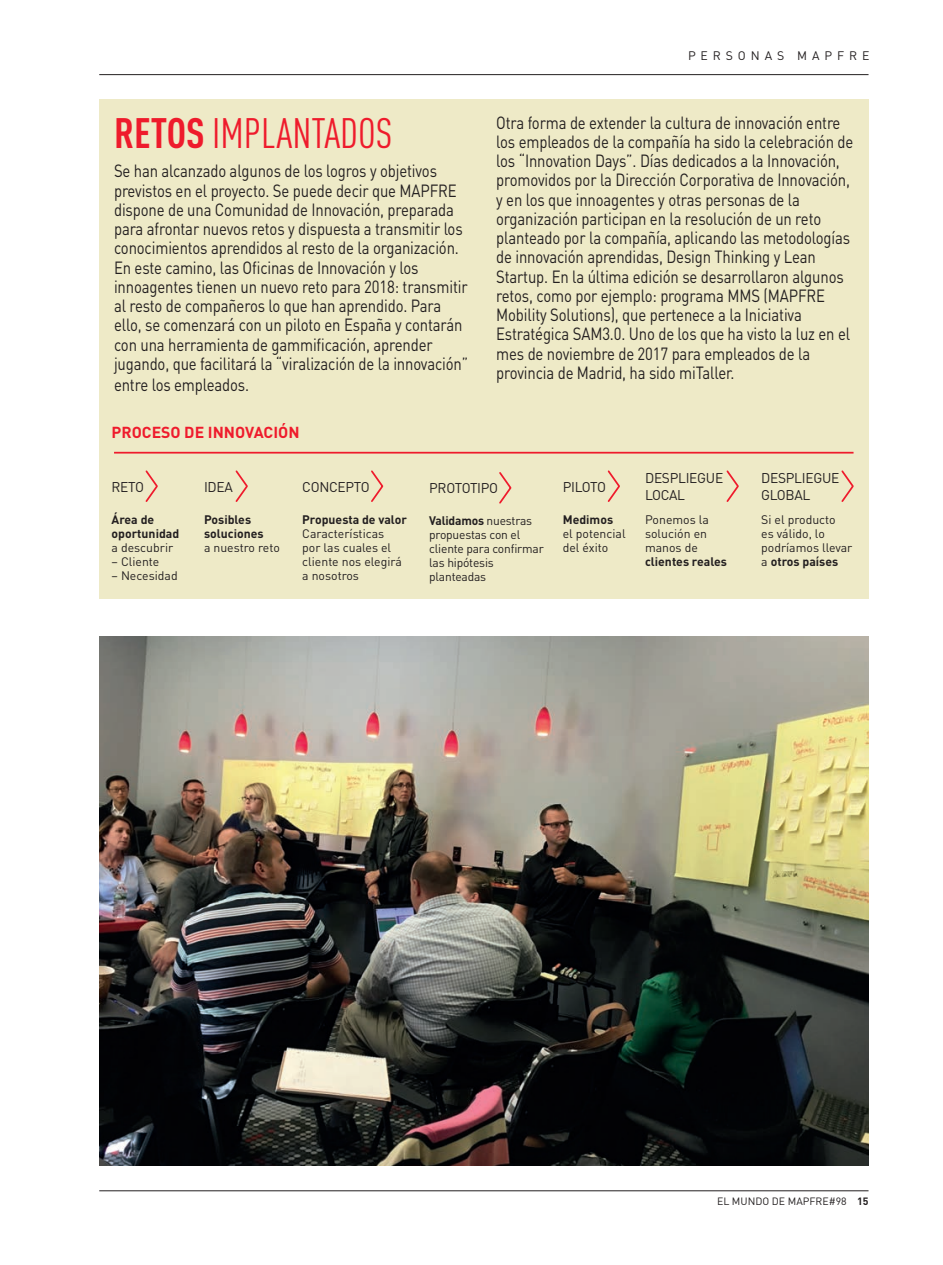
<style>
.page{position:relative;width:943px;height:1265px;background:#fff}
.page>*{position:absolute;margin:0;border:0;box-sizing:border-box;transform-origin:0 0}
.t1{font:42px "DIN Cond";color:#ee1b2c}
.t2{font:17.5px/19.2px "DIN";letter-spacing:-.01em;color:#231f20;scale:.85 1}
.t3{font:700 15.75px "DIN";color:#ee1b2c}
.t4{font:14px/17.5px "DIN";letter-spacing:-.02em;color:#231f20}
.t5{font:12.25px/14px "DIN";color:#231f20}
.t6{font:700 12.25px/14px "DIN";color:#231f20}
.t7{font:12.25px "DIN";letter-spacing:.4em;color:#231f20}
.t8{font:10.5px "DIN";color:#231f20}
.s1{font-weight:700}
</style>
<div class="page">
<hr style="left:99px;top:74px;width:769px;height:1px;background:#231f20">
<hr style="left:99px;top:1190px;width:769px;height:1px;background:#231f20">
<div style="left:99px;top:99px;width:769px;height:500px;background:#eeeac7"></div>
<img style="left:99px;top:637px;width:769px;height:529px">
<hr style="left:114px;top:452px;width:739px;height:2px;background:#ee1b2c">
<svg style="left:145px;top:470px;width:13px;height:32px"></svg>
<svg style="left:235px;top:470px;width:13px;height:32px"></svg>
<svg style="left:607px;top:470px;width:13px;height:32px"></svg>
<svg style="left:499px;top:472px;width:13px;height:32px"></svg>
<svg style="left:726px;top:470px;width:13px;height:32px"></svg>
<svg style="left:841px;top:470px;width:13px;height:32px"></svg>
<svg style="left:371px;top:470px;width:13px;height:32px"></svg>
<h1 class="t1" style="left:114px;top:109px;width:280px"><span class="s1">RETOS</span> IMPLANTADOS</h1>
<p class="t2" style="left:114px;top:161px;width:418px">Se han alcanzado algunos de los logros y objetivos previstos en el proyecto. Se puede decir que MAPFRE dispone de una Comunidad de Innovación, preparada para afrontar nuevos retos y dispuesta a transmitir los conocimientos aprendidos al resto de la organización.<br>En este camino, las Oficinas de Innovación y los innoagentes tienen un nuevo reto para 2018: transmitir al resto de compañeros lo que han aprendido. Para ello, se comenzará con un piloto en España y contarán con una herramienta de gammificación, aprender jugando, que facilitará la “viralización de la innovación”</p>
<p class="t2" style="left:114px;top:375px;width:160px">entre los empleados.</p>
<p class="t3" style="left:112px;top:422px;width:189px">PROCESO DE INNOVACIÓN</p>
<p class="t7" style="left:688px;top:48px;width:183px">PERSONAS MAPFRE</p>
<p class="t2" style="left:496px;top:112px;width:421px">Otra forma de extender la cultura de innovación entre los empleados de la compañía ha sido la celebración de los “Innovation Days”. Días dedicados a la Innovación, promovidos por la Dirección Corporativa de Innovación, y en los que innoagentes y otras personas de la organización participan en la resolución de un reto planteado por la compañía, aplicando las metodologías de innovación aprendidas, Design Thinking y Lean Startup. En la última edición se desarrollaron algunos retos, como por ejemplo: programa MMS (MAPFRE Mobility Solutions), que pertenece a la Iniciativa Estratégica SAM3.0. Uno de los que ha visto la luz en el mes de noviembre de 2017 para empleados de la provincia de Madrid, ha sido miTaller.</p>
<p class="t4" style="left:112px;top:478px;width:34px">RETO</p>
<p class="t6" style="left:112px;top:512px;width:69px">Área de oportunidad</p>
<p class="t5" style="left:112px;top:540px;width:63px">a descubrir</p>
<p class="t5" style="left:112px;top:554px;width:49px">– Cliente</p>
<p class="t5" style="left:112px;top:568px;width:68px">– Necesidad</p>
<p class="t4" style="left:204px;top:478px;width:30px">IDEA</p>
<p class="t6" style="left:204px;top:512px;width:61px">Posibles soluciones</p>
<p class="t5" style="left:204px;top:540px;width:77px">a nuestro reto</p>
<p class="t4" style="left:302px;top:478px;width:69px">CONCEPTO</p>
<p class="t6" style="left:302px;top:512px;width:106px">Propuesta de valor</p>
<p class="t5" style="left:302px;top:526px;width:101px">Características por las cuales el cliente nos elegirá a nosotros</p>
<p class="t4" style="left:429px;top:479px;width:70px">PROTOTIPO</p>
<p class="t5" style="left:429px;top:514px;width:116px"><span class="s1">Validamos</span> nuestras propuestas con el cliente para confirmar las hipótesis planteadas</p>
<p class="t4" style="left:562px;top:478px;width:45px">PILOTO</p>
<p class="t6" style="left:562px;top:512px;width:52px">Medimos</p>
<p class="t5" style="left:562px;top:526px;width:64px">el potencial del éxito</p>
<p class="t4" style="left:645px;top:469px;width:80px">DESPLIEGUE<br>LOCAL</p>
<p class="t5" style="left:645px;top:512px;width:65px">Ponemos la solución en manos de</p>
<p class="t6" style="left:645px;top:554px;width:83px">clientes reales</p>
<p class="t4" style="left:761px;top:469px;width:80px">DESPLIEGUE<br>GLOBAL</p>
<p class="t5" style="left:761px;top:512px;width:93px">Si el producto<br>es válido, lo podríamos llevar a <span class="s1">otros países</span></p>
<p class="t8" style="left:717px;top:1194px;width:153px">EL MUNDO DE MAPFRE#98 <span class="s1">15</span></p>
</div>
